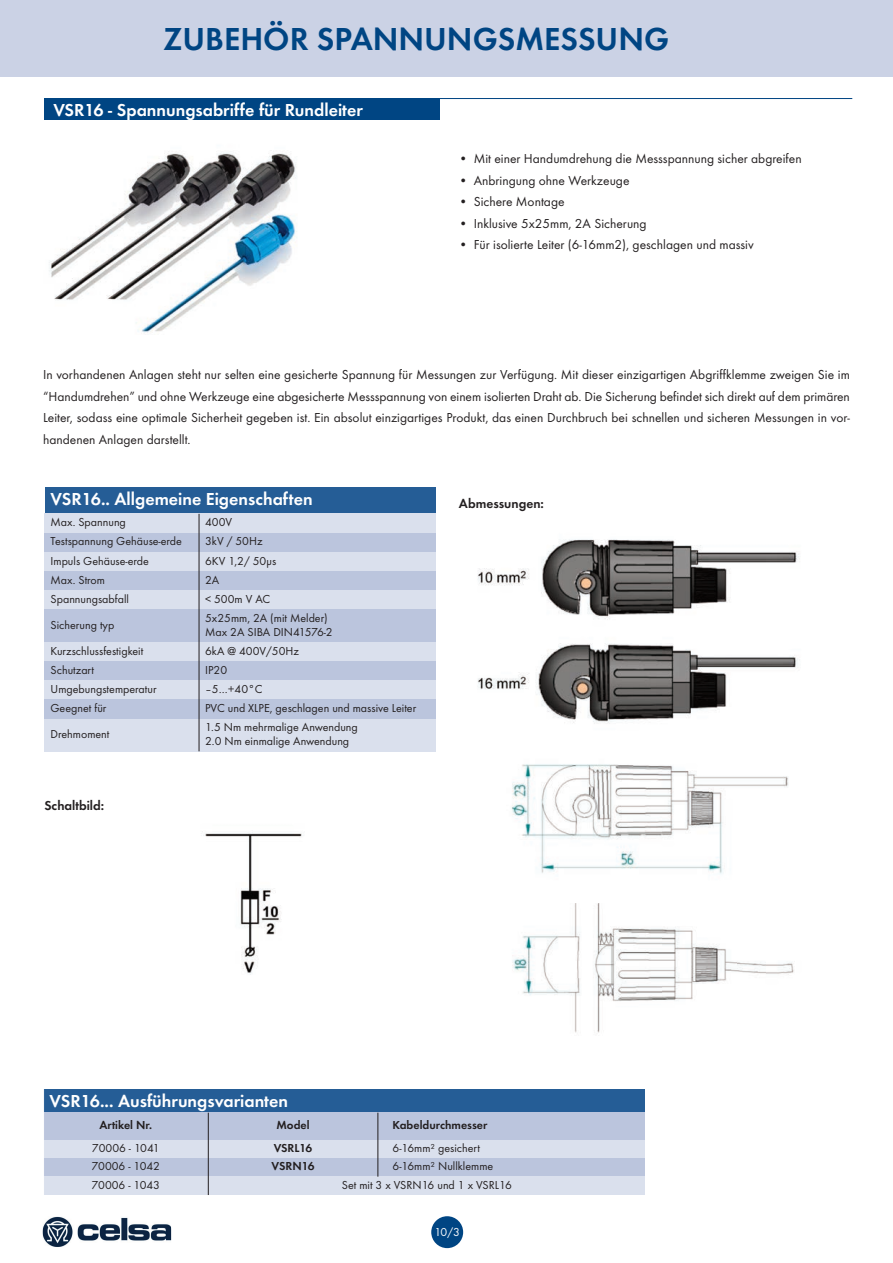
<style>
.page{position:relative;width:893px;height:1263px;background:#fff}
.page>*{position:absolute;margin:0;border:0;box-sizing:border-box;transform-origin:0 0}
.t1{font:600 33px "Futura T";color:#004583}
.t2{font:600 18px "Futura T";color:#fff}
.t3{font:13.5px/21.6px "Futura T";color:#231f20;text-align:justify}
.t4{font:600 13.5px "Futura T";color:#231f20}
.t5{font:12px/14.4px "Futura T";color:#231f20}
.t6{font:600 12px "Futura T";color:#231f20}
.t7{font:12px "Futura T";color:#fff}
</style>
<div class="page">
<div style="left:0;top:0;width:893px;height:77px;background:#cbd2e5"></div>
<div style="left:431px;top:1216px;width:32px;height:32px;background:#004583;border-radius:50%"></div>
<img style="left:43px;top:1216px;width:128px;height:31px">
<div style="left:45px;top:487px;width:391px;height:27px;background:#255d96"></div>
<div style="left:45px;top:514px;width:154px;height:19px;background:#dae0ed"></div>
<div style="left:199px;top:514px;width:237px;height:19px;background:#dae0ed"></div>
<div style="left:45px;top:533px;width:154px;height:19px;background:#bbc5dd"></div>
<div style="left:199px;top:533px;width:237px;height:19px;background:#bbc5dd"></div>
<div style="left:45px;top:552px;width:154px;height:19px;background:#dae0ed"></div>
<div style="left:199px;top:552px;width:237px;height:19px;background:#dae0ed"></div>
<div style="left:45px;top:571px;width:154px;height:19px;background:#bbc5dd"></div>
<div style="left:199px;top:571px;width:237px;height:19px;background:#bbc5dd"></div>
<div style="left:45px;top:590px;width:154px;height:19px;background:#dae0ed"></div>
<div style="left:199px;top:590px;width:237px;height:19px;background:#dae0ed"></div>
<div style="left:45px;top:609px;width:154px;height:33px;background:#bbc5dd"></div>
<div style="left:199px;top:609px;width:237px;height:33px;background:#bbc5dd"></div>
<div style="left:45px;top:642px;width:154px;height:19px;background:#dae0ed"></div>
<div style="left:199px;top:642px;width:237px;height:19px;background:#dae0ed"></div>
<div style="left:45px;top:661px;width:154px;height:19px;background:#bbc5dd"></div>
<div style="left:199px;top:661px;width:237px;height:19px;background:#bbc5dd"></div>
<div style="left:45px;top:680px;width:154px;height:19px;background:#dae0ed"></div>
<div style="left:199px;top:680px;width:237px;height:19px;background:#dae0ed"></div>
<div style="left:45px;top:699px;width:154px;height:20px;background:#bbc5dd"></div>
<div style="left:199px;top:699px;width:237px;height:20px;background:#bbc5dd"></div>
<div style="left:45px;top:719px;width:154px;height:32px;background:#dae0ed"></div>
<div style="left:199px;top:719px;width:237px;height:32px;background:#dae0ed"></div>
<hr style="left:199px;top:514px;width:1px;height:237px;background:#231f20">
<img style="left:49px;top:151px;width:248px;height:182px">
<img style="left:202px;top:831px;width:100px;height:144px">
<img style="left:477px;top:539px;width:323px;height:494px">
<div style="left:44px;top:98px;width:396px;height:21px;background:#004583"></div>
<hr style="left:44px;top:98px;width:808px;height:1px;background:#004583">
<div style="left:43px;top:1089px;width:602px;height:24px;background:#255d96"></div>
<div style="left:43px;top:1113px;width:165px;height:27px;background:#bbc5dd"></div>
<div style="left:208px;top:1113px;width:170px;height:27px;background:#bbc5dd"></div>
<div style="left:378px;top:1113px;width:267px;height:27px;background:#bbc5dd"></div>
<div style="left:43px;top:1140px;width:165px;height:18px;background:#dae0ed"></div>
<div style="left:208px;top:1140px;width:170px;height:18px;background:#dae0ed"></div>
<div style="left:378px;top:1140px;width:267px;height:18px;background:#dae0ed"></div>
<div style="left:43px;top:1158px;width:165px;height:19px;background:#bbc5dd"></div>
<div style="left:208px;top:1158px;width:170px;height:19px;background:#bbc5dd"></div>
<div style="left:378px;top:1158px;width:267px;height:19px;background:#bbc5dd"></div>
<div style="left:43px;top:1177px;width:165px;height:18px;background:#dae0ed"></div>
<div style="left:208px;top:1177px;width:437px;height:18px;background:#dae0ed"></div>
<hr style="left:43px;top:1089px;width:1px;height:106px;background:#fff">
<hr style="left:208px;top:1113px;width:1px;height:82px;background:#231f20">
<hr style="left:377px;top:1113px;width:1px;height:64px;background:#231f20">
<h1 class="t1" style="left:163px;top:19px;width:508px">ZUBEHÖR SPANNUNGSMESSUNG</h1>
<h2 class="t2" style="left:53px;top:99px;width:311px">VSR16 - Spannungsabriffe für Rundleiter</h2>
<p class="t3" style="left:459px;top:147px;width:344px">• Mit einer Handumdrehung die Messspannung sicher abgreifen</p>
<p class="t3" style="left:459px;top:169px;width:172px">• Anbringung ohne Werkzeuge</p>
<p class="t3" style="left:459px;top:191px;width:107px">• Sichere Montage</p>
<p class="t3" style="left:459px;top:212px;width:189px">• Inklusive 5x25mm, 2A Sicherung</p>
<p class="t3" style="left:459px;top:234px;width:296px">• Für isolierte Leiter (6-16mm2), geschlagen und massiv</p>
<p class="t3" style="left:43px;top:363px;width:808px">In vorhandenen Anlagen steht nur selten eine gesicherte Spannung für Messungen zur Verfügung. Mit dieser einzigartigen Abgriffklemme zweigen Sie im “Handumdrehen” und ohne Werkzeuge eine abgesicherte Messspannung von einem isolierten Draht ab. Die Sicherung befindet sich direkt auf dem primären Leiter, sodass eine optimale Sicherheit gegeben ist. Ein absolut einzigartiges Produkt, das einen Durchbruch bei schnellen und sicheren Messungen in vor&shy;handenen Anlagen darstellt.</p>
<h2 class="t2" style="left:51px;top:488px;width:264px">VSR16.. Allgemeine Eigenschaften</h2>
<p class="t5" style="left:51px;top:515px;width:77px">Max. Spannung</p>
<p class="t5" style="left:205px;top:515px;width:29px">400V</p>
<p class="t5" style="left:51px;top:534px;width:133px">Testspannung Gehäuse-erde</p>
<p class="t5" style="left:205px;top:534px;width:59px">3kV / 50Hz</p>
<p class="t5" style="left:51px;top:553px;width:100px">Impuls Gehäuse-erde</p>
<p class="t5" style="left:205px;top:553px;width:73px">6KV 1,2/ 50µs</p>
<p class="t5" style="left:51px;top:572px;width:56px">Max. Strom</p>
<p class="t5" style="left:205px;top:572px;width:16px">2A</p>
<p class="t5" style="left:51px;top:591px;width:80px">Spannungsabfall</p>
<p class="t5" style="left:205px;top:591px;width:67px">&lt; 500m V AC</p>
<p class="t5" style="left:51px;top:617px;width:65px">Sicherung typ</p>
<p class="t5" style="left:205px;top:610px;width:129px">5x25mm, 2A (mit Melder)<br>Max 2A SIBA DIN41576-2</p>
<p class="t5" style="left:51px;top:643px;width:94px">Kurzschlussfestigkeit</p>
<p class="t5" style="left:205px;top:643px;width:95px">6kA @ 400V/50Hz</p>
<p class="t5" style="left:51px;top:662px;width:45px">Schutzart</p>
<p class="t5" style="left:205px;top:662px;width:24px">IP20</p>
<p class="t5" style="left:51px;top:682px;width:108px">Umgebungstemperatur</p>
<p class="t5" style="left:205px;top:682px;width:59px">–5…+40°C</p>
<p class="t5" style="left:51px;top:701px;width:57px">Geegnet für</p>
<p class="t5" style="left:205px;top:701px;width:213px">PVC und XLPE, geschlagen und massive Leiter</p>
<p class="t5" style="left:51px;top:727px;width:60px">Drehmoment</p>
<p class="t5" style="left:205px;top:719px;width:154px">1.5 Nm mehrmalige Anwendung<br>2.0 Nm einmalige Anwendung</p>
<p class="t4" style="left:44px;top:798px;width:61px">Schaltbild:</p>
<p class="t4" style="left:459px;top:495px;width:87px">Abmessungen:</p>
<h2 class="t2" style="left:50px;top:1090px;width:240px">VSR16... Ausführungsvarianten</h2>
<p class="t6" style="left:99px;top:1118px;width:54px">Artikel Nr.</p>
<p class="t6" style="left:277px;top:1118px;width:35px">Model</p>
<p class="t6" style="left:392px;top:1118px;width:96px">Kabeldurchmesser</p>
<p class="t5" style="left:92px;top:1141px;width:69px">70006 - 1041</p>
<p class="t6" style="left:274px;top:1141px;width:40px">VSRL16</p>
<p class="t5" style="left:392px;top:1141px;width:89px">6-16mm² gesichert</p>
<p class="t5" style="left:91px;top:1159px;width:70px">70006 - 1042</p>
<p class="t6" style="left:272px;top:1159px;width:44px">VSRN16</p>
<p class="t5" style="left:392px;top:1159px;width:102px">6-16mm² Nullklemme</p>
<p class="t5" style="left:91px;top:1177px;width:70px">70006 - 1043</p>
<p class="t5" style="left:342px;top:1177px;width:171px">Set mit 3 x VSRN16 und 1 x VSRL16</p>
<p class="t7" style="left:434px;top:1225px;width:27px">10/3</p>
</div>
